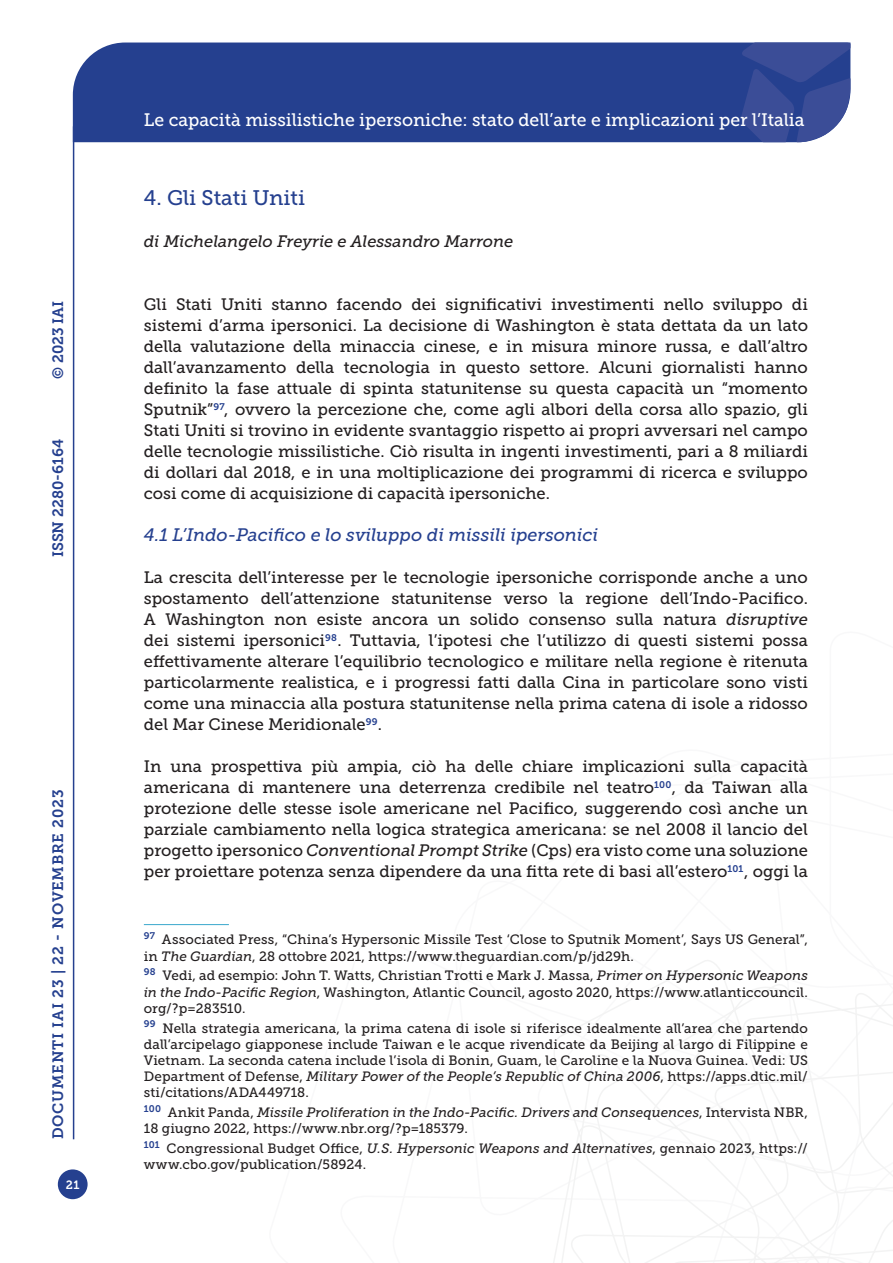
<style>
.page{position:relative;width:893px;height:1263px;background:#fff}
.page>*{position:absolute;margin:0;border:0;box-sizing:border-box;transform-origin:0 0}
.Titolo_paragrafo{font:21px "Museo Slab 500";color:#25408f}
.t1{font:18px "Museo Slab 500";color:#fff}
.Titolo_paragrafo_2{font:italic 18px "Museo Slab 500";letter-spacing:-.005em;color:#25408f}
.Testo{font:16.5px/21px "Museo Slab 500";color:#231f20;text-align:justify}
.Testo-2{font:italic 16.5px "Museo Slab 500";color:#231f20}
.t2{font:15px "Museo Slab 700";letter-spacing:.05em;color:#25408f}
.t3{font:15px "Museo Slab 700";color:#25408f}
.Nota{font:13.5px/16.2px "Museo Slab 500";letter-spacing:.01em;color:#231f20}
.t4{font:12px "Museo Slab 700";color:#fff}
.s1{font-style:italic}
</style>
<div class="page">
<svg style="left:553px;top:960px;width:340px;height:303px"></svg>
<div style="left:73px;top:43px;width:668px;height:99px;background:#25408f"></div>
<svg style="left:741px;top:43px;width:109px;height:99px"></svg>
<div style="left:58px;top:1169px;width:30px;height:30px;background:#25408f;border-radius:50%"></div>
<hr style="left:73px;top:126px;width:1px;height:1013px;background:#25408f">
<hr style="left:144px;top:924px;width:85px;height:1px;background:#39a7cc">
<p class="t2" style="left:50px;top:379px;width:80px;rotate:-90deg">© 2023 IAI</p>
<p class="t3" style="left:50px;top:557px;width:120px;rotate:-90deg">ISSN 2280-6164</p>
<p class="t2" style="left:50px;top:1139px;width:351px;rotate:-90deg">DOCUMENTI IAI 23 | 22 - NOVEMBRE 2023</p>
<p class="t4" style="left:66px;top:1178px;width:15px">21</p>
<p class="t1" style="left:144px;top:110px;width:662px">Le capacità missilistiche ipersoniche: stato dell’arte e implicazioni per l’Italia</p>
<p class="Titolo_paragrafo" style="left:144px;top:186px;width:163px">4. Gli Stati Uniti</p>
<p class="Testo-2" style="left:144px;top:232px;width:371px">di Michelangelo Freyrie e Alessandro Marrone</p>
<p class="Testo" style="left:144px;top:294px;width:666px">Gli Stati Uniti stanno facendo dei significativi investimenti nello sviluppo di sistemi d’arma ipersonici. La decisione di Washington è stata dettata da un lato della valutazione della minaccia cinese, e in misura minore russa, e dall’altro dall’avanzamento della tecnologia in questo settore. Alcuni giornalisti hanno definito la fase attuale di spinta statunitense su questa capacità un “momento Sputnik”<sup>97</sup>, ovvero la percezione che, come agli albori della corsa allo spazio, gli Stati Uniti si trovino in evidente svantaggio rispetto ai propri avversari nel campo delle tecnologie missilistiche. Ciò risulta in ingenti investimenti, pari a 8 miliardi di dollari dal 2018, e in una moltiplicazione dei programmi di ricerca e sviluppo cosi come di acquisizione di capacità ipersoniche.</p>
<p class="Titolo_paragrafo_2" style="left:144px;top:525px;width:456px">4.1 L’Indo-Pacifico e lo sviluppo di missili ipersonici</p>
<p class="Testo" style="left:144px;top:567px;width:666px">La crescita dell’interesse per le tecnologie ipersoniche corrisponde anche a uno spostamento dell’attenzione statunitense verso la regione dell’Indo-Pacifico.<br>A Washington non esiste ancora un solido consenso sulla natura <span class="s1">disruptive </span>dei sistemi ipersonici<sup>98</sup>. Tuttavia, l’ipotesi che l’utilizzo di questi sistemi possa effettivamente alterare l’equilibrio tecnologico e militare nella regione è ritenuta particolarmente realistica, e i progressi fatti dalla Cina in particolare sono visti come una minaccia alla postura statunitense nella prima catena di isole a ridosso del Mar Cinese Meridionale<sup>99</sup>.</p>
<p class="Testo" style="left:144px;top:756px;width:666px">In una prospettiva più ampia, ciò ha delle chiare implicazioni sulla capacità americana di mantenere una deterrenza credibile nel teatro<sup>100</sup>, da Taiwan alla protezione delle stesse isole americane nel Pacifico, suggerendo così anche un parziale cambiamento nella logica strategica americana: se nel 2008 il lancio del progetto ipersonico <span class="s1">Conventional Prompt Strike</span> (Cps) era visto come una soluzione per proiettare potenza senza dipendere da una fitta rete di basi all’estero<sup>101</sup>, oggi la</p>
<p class="Nota" style="left:144px;top:932px;width:665px"><sup>97</sup> Associated Press, “China’s Hypersonic Missile Test ‘Close to Sputnik Moment’, Says US General”, in <span class="s1">The Guardian</span>, 28 ottobre 2021, https://www.theguardian.com/p/jd29h.</p>
<p class="Nota" style="left:144px;top:968px;width:666px;text-align:justify"><sup>98</sup> Vedi, ad esempio: John T. Watts, Christian Trotti e Mark J. Massa, <span class="s1">Primer on Hypersonic Weapons in the Indo-Pacific Region</span>, Washington, Atlantic Council, agosto 2020, https://www.atlanticcouncil. org/?p=283510.</p>
<p class="Nota" style="left:144px;top:1020px;width:666px;text-align:justify"><sup>99</sup> Nella strategia americana, la prima catena di isole si riferisce idealmente all’area che partendo dall’arcipelago giapponese include Taiwan e le acque rivendicate da Beijing al largo di Filippine e Vietnam. La seconda catena include l’isola di Bonin, Guam, le Caroline e la Nuova Guinea. Vedi: US Department of Defense, <span class="s1">Military Power of the People’s Republic of China 2006</span>, https://apps.dtic.mil/ sti/citations/ADA449718.</p>
<p class="Nota" style="left:144px;top:1104px;width:666px"><sup>100</sup> Ankit Panda, <span class="s1">Missile Proliferation in the Indo-Pacific. Drivers and Consequences</span>, Intervista NBR,<br>18 giugno 2022, https://www.nbr.org/?p=185379.</p>
<p class="Nota" style="left:144px;top:1140px;width:666px"><sup>101</sup> Congressional Budget Office, <span class="s1">U.S. Hypersonic Weapons and Alternatives</span>, gennaio 2023, https:// www.cbo.gov/publication/58924.</p>
</div>
